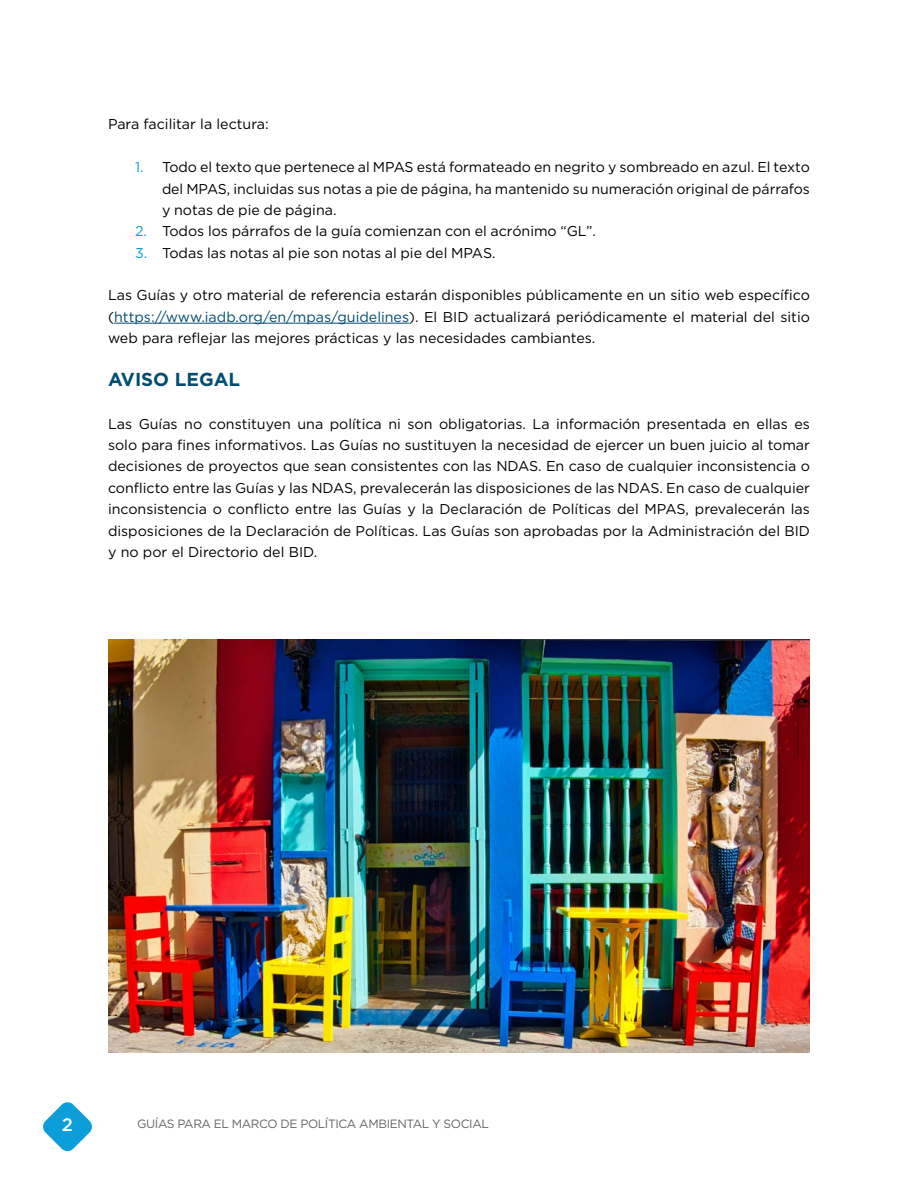
<style>
.page{position:relative;width:918px;height:1188px;background:#fff}
.page>*{position:absolute;margin:0;border:0;box-sizing:border-box;transform-origin:0 0}
.Subhead__H3{font:700 18.75px "Gotham";color:#004d72}
.t1{font:500 18px "Gotham";color:#fff}
.Normal_Body_Copy{font:14.25px/21.3px "Gotham";color:#000;text-align:justify}
.t2{font:12px "Gotham";letter-spacing:-.03em;color:#636466}
.s1{color:#0c9eda}
.s2{color:#004d72}
</style>
<div class="page">
<svg style="left:43px;top:1102px;width:49px;height:50px"></svg>
<hr style="left:114px;top:323px;width:295px;height:1px;background:#004d72">
<img style="left:108px;top:639px;width:702px;height:414px">
<p class="Normal_Body_Copy" style="left:108px;top:113px;width:162px">Para facilitar la lectura:</p>
<p class="Normal_Body_Copy" style="left:162px;top:156px;width:649px;text-indent:-27px"><span class="s1">1.</span> Todo el texto que pertenece al MPAS está formateado en negrito y sombreado en azul. El texto del MPAS, incluidas sus notas a pie de página, ha mantenido su numeración original de párrafos y notas de pie de página.</p>
<p class="Normal_Body_Copy" style="left:135px;top:220px;width:463px"><span class="s1">2.</span> Todos los párrafos de la guía comienzan con el acrónimo “GL”.</p>
<p class="Normal_Body_Copy" style="left:135px;top:242px;width:362px"><span class="s1">3.</span> Todas las notas al pie son notas al pie del MPAS.</p>
<p class="Normal_Body_Copy" style="left:108px;top:284px;width:704px">Las Guías y otro material de referencia estarán disponibles públicamente en un sitio web específico (<span class="s2">https://www.iadb.org/en/mpas/guidelines</span>). El BID actualizará periódicamente el material del sitio web para reflejar las mejores prácticas y las necesidades cambiantes.</p>
<h3 class="Subhead__H3" style="left:108px;top:367px;width:134px">AVISO LEGAL</h3>
<p class="Normal_Body_Copy" style="left:108px;top:413px;width:704px">Las Guías no constituyen una política ni son obligatorias. La información presentada en ellas es solo para fines informativos. Las Guías no sustituyen la necesidad de ejercer un buen juicio al tomar decisiones de proyectos que sean consistentes con las NDAS. En caso de cualquier inconsistencia o conflicto entre las Guías y las NDAS, prevalecerán las disposiciones de las NDAS. En caso de cualquier inconsistencia o conflicto entre las Guías y la Declaración de Políticas del MPAS, prevalecerán las disposiciones de la Declaración de Políticas. Las Guías son aprobadas por la Administración del BID y no por el Directorio del BID.</p>
<p class="t1" style="left:62px;top:1113px;width:13px">2</p>
<p class="t2" style="left:137px;top:1116px;width:353px">GUÍAS PARA EL MARCO DE POLÍTICA AMBIENTAL Y SOCIAL</p>
</div>
